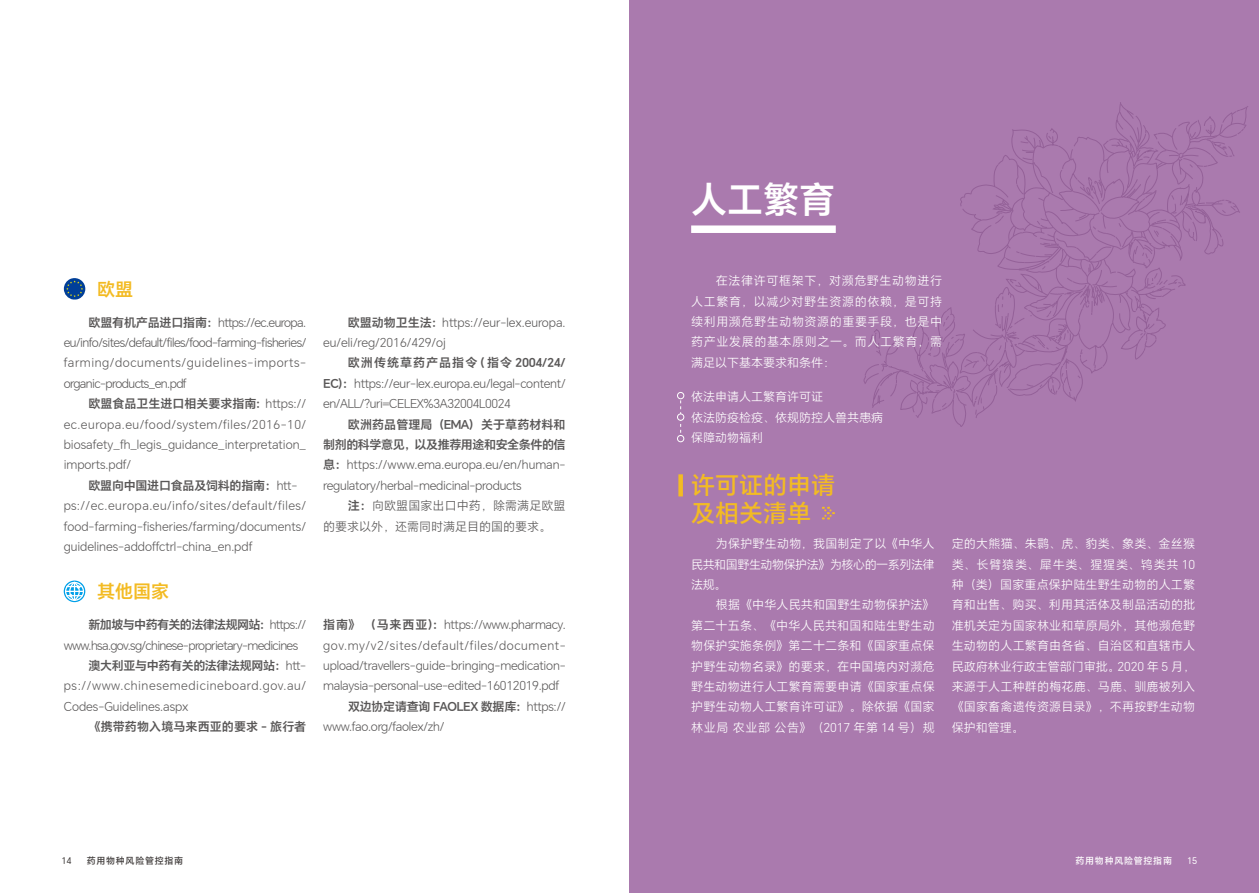
<style>
.page{position:relative;width:1259px;height:893px;background:#fff}
.page>*{position:absolute;margin:0;border:0;box-sizing:border-box;transform-origin:0 0}
.t1{font:600 36px "HONOR Sans CN";color:#fff}
.t2{font:500 24px/28.2px "HONOR Sans CN";color:#f3bb23}
.t3{font:600 18px "HONOR Sans CN";color:#f3bb23}
.t4{font:300 12px/20.4px "HONOR Sans CN";color:#595757;text-align:justify}
.t5{font:300 12px/20.4px "HONOR Sans CN";letter-spacing:.015em;color:#fff;text-align:justify}
.t6{font:300 12px "HONOR Sans CN";letter-spacing:-.02em;color:#595757}
.t7{font:300 12px "HONOR Sans CN";letter-spacing:.05em;color:#595757}
.t8{font:600 12px "HONOR Sans CN";letter-spacing:-.03em;color:#595757}
.t9{font:300 12px "HONOR Sans CN";letter-spacing:-.05em;color:#595757}
.t10{font:600 12px "HONOR Sans CN";letter-spacing:-.05em;color:#595757}
.t11{font:600 12px "HONOR Sans CN";letter-spacing:.01em;color:#595757}
.t12{font:500 9px "HONOR Sans CN";letter-spacing:.08em;color:#3e3a39}
.t13{font:500 9px "HONOR Sans CN";letter-spacing:.08em;color:#fff}
.t14{font:9px "HONOR Sans CN";color:#3e3a39}
.t15{font:9px "HONOR Sans CN";color:#fff}
.s1{font-weight:600}
.s2{font-weight:300}
</style>
<div class="page">
<svg style="left:64px;top:278px;width:21px;height:22px"></svg>
<svg style="left:64px;top:581px;width:21px;height:21px"></svg>
<svg style="left:65px;top:582px;width:19px;height:19px"></svg>
<div style="left:629px;top:0;width:630px;height:893px;background:#aa7aae"></div>
<div style="left:691px;top:225px;width:145px;height:8px;background:#fff"></div>
<div style="left:678px;top:474px;width:5px;height:22px;background:#f3bb23"></div>
<svg style="left:680px;top:399px;width:1px;height:34px"></svg>
<div style="left:677px;top:392px;width:7px;height:7px;border:1px solid #fff;border-radius:50%"></div>
<div style="left:677px;top:435px;width:7px;height:7px;border:1px solid #fff;border-radius:50%"></div>
<div style="left:677px;top:414px;width:7px;height:6px;background:#aa7aae;border-radius:50%"></div>
<div style="left:677px;top:414px;width:7px;height:7px;border:1px solid #fff;border-radius:50%"></div>
<svg style="left:822px;top:506px;width:12px;height:13px"></svg>
<svg style="left:871px;top:119px;width:373px;height:308px"></svg>
<h3 class="t3" style="left:97px;top:281px;width:37px">欧盟</h3>
<p class="t4" style="left:64px;top:313px;width:244px;text-indent:25px"><span class="s1">欧盟有机产品进口指南：</span>https://ec.europa. eu/info/sites/default/files/food-farming-fisheries/ farming/documents/guidelines-imports&shy;organic-products_en.pdf</p>
<p class="t4" style="left:64px;top:394px;width:244px;text-indent:25px"><span class="s1">欧盟食品卫生进口相关要求指南：</span>https:// ec.europa.eu/food/system/files/2016-10/ biosafety_fh_legis_guidance_interpretation_ imports.pdf/</p>
<p class="t4" style="left:64px;top:476px;width:244px;text-align:left;text-indent:25px"><span class="s1">欧盟向中国进口食品及饲料的指南：</span>htt&shy;ps://ec.europa.eu/info/sites/default/files/ food-farming-fisheries/farming/documents/ guidelines-addoffctrl-china_en.pdf</p>
<h3 class="t3" style="left:97px;top:583px;width:73px">其他国家</h3>
<p class="t10" style="left:89px;top:619px;width:219px">新加坡与中药有关的法律法规网站：<span class="s2">https://</span></p>
<p class="t9" style="left:64px;top:639px;width:236px">www.hsa.gov.sg/chinese-proprietary-medicines</p>
<p class="t8" style="left:89px;top:660px;width:219px">澳大利亚与中药有关的法律法规网站：<span class="s2">htt-</span></p>
<p class="t7" style="left:64px;top:680px;width:244px">ps://www.chinesemedicineboard.gov.au/</p>
<p class="t4" style="left:64px;top:697px;width:126px">Codes-Guidelines.aspx</p>
<p class="t11" style="left:89px;top:721px;width:219px">《携带药物入境马来西亚的要求 - 旅行者</p>
<p class="t4" style="left:323px;top:313px;width:244px;text-indent:25px"><span class="s1">欧盟动物卫生法：</span>https://eur-lex.europa. eu/eli/reg/2016/429/oj</p>
<p class="t4" style="left:323px;top:354px;width:244px;text-indent:25px"><span class="s1">欧洲传统草药产品指令 ( 指令 2004/24/ EC)：</span>https://eur-lex.europa.eu/legal-content/ en/ALL/?uri=CELEX%3A32004L0024</p>
<p class="t4" style="left:323px;top:415px;width:244px;text-indent:25px"><span class="s1">欧洲药品管理局（EMA）关于草药材料和制剂的科学意见，以及推荐用途和安全条件的信息：</span>https://www.ema.europa.eu/en/human&shy;regulatory/herbal-medicinal-products</p>
<p class="t4" style="left:323px;top:496px;width:244px;text-indent:25px"><span class="s1">注：</span>向欧盟国家出口中药，除需满足欧盟的要求以外，还需同时满足目的国的要求。</p>
<p class="t6" style="left:323px;top:619px;width:244px"><span class="s1">指南》 （马来西亚）：</span>https://www.pharmacy.</p>
<p class="t7" style="left:323px;top:639px;width:244px">gov.my/v2/sites/default/files/document-</p>
<p class="t4" style="left:323px;top:656px;width:244px">upload/travellers-guide-bringing-medication-</p>
<p class="t6" style="left:323px;top:680px;width:237px">malaysia-personal-use-edited-16012019.pdf</p>
<p class="t8" style="left:348px;top:700px;width:219px">双边协定请查询 FAOLEX 数据库：<span class="s2">https://</span></p>
<p class="t6" style="left:323px;top:721px;width:123px">www.fao.org/faolex/zh/</p>
<p class="t14" style="left:61px;top:856px;width:12px">14</p>
<p class="t12" style="left:87px;top:856px;width:98px">药用物种风险管控指南</p>
<h1 class="t1" style="left:691px;top:182px;width:145px">人工繁育</h1>
<p class="t5" style="left:691px;top:271px;width:252px;text-indent:25px">在法律许可框架下，对濒危野生动物进行人工繁育，以减少对野生资源的依赖，是可持续利用濒危野生动物资源的重要手段，也是中药产业发展的基本原则之一。而人工繁育，需满足以下基本要求和条件：</p>
<p class="t5" style="left:691px;top:388px;width:193px;text-align:left">依法申请人工繁育许可证<br>依法防疫检疫、依规防控人兽共患病保障动物福利</p>
<h2 class="t2" style="left:691px;top:473px;width:146px">许可证的申请及相关清单</h2>
<p class="t5" style="left:691px;top:534px;width:245px;text-indent:25px">为保护野生动物，我国制定了以《中华人民共和国野生动物保护法》为核心的一系列法律法规。</p>
<p class="t5" style="left:691px;top:595px;width:245px;text-indent:25px">根据《中华人民共和国野生动物保护法》第二十五条、《中华人民共和国和陆生野生动物保护实施条例》第二十二条和《国家重点保护野生动物名录》的要求，在中国境内对濒危野生动物进行人工繁育需要申请《国家重点保护野生动物人工繁育许可证》。除依据《国家林业局 农业部 公告》（2017 年第 14 号）规</p>
<p class="t5" style="left:951px;top:534px;width:245px">定的大熊猫、朱鹮、虎、豹类、象类、金丝猴类、长臂猿类、犀牛类、猩猩类、鸨类共 10种（类）国家重点保护陆生野生动物的人工繁育和出售、购买、利用其活体及制品活动的批准机关定为国家林业和草原局外，其他濒危野生动物的人工繁育由各省、自治区和直辖市人民政府林业行政主管部门审批。2020 年 5 月，来源于人工种群的梅花鹿、马鹿、驯鹿被列入《国家畜禽遗传资源目录》，不再按野生动物保护和管理。</p>
<p class="t13" style="left:1075px;top:856px;width:98px">药用物种风险管控指南</p>
<p class="t15" style="left:1187px;top:856px;width:12px">15</p>
</div>
